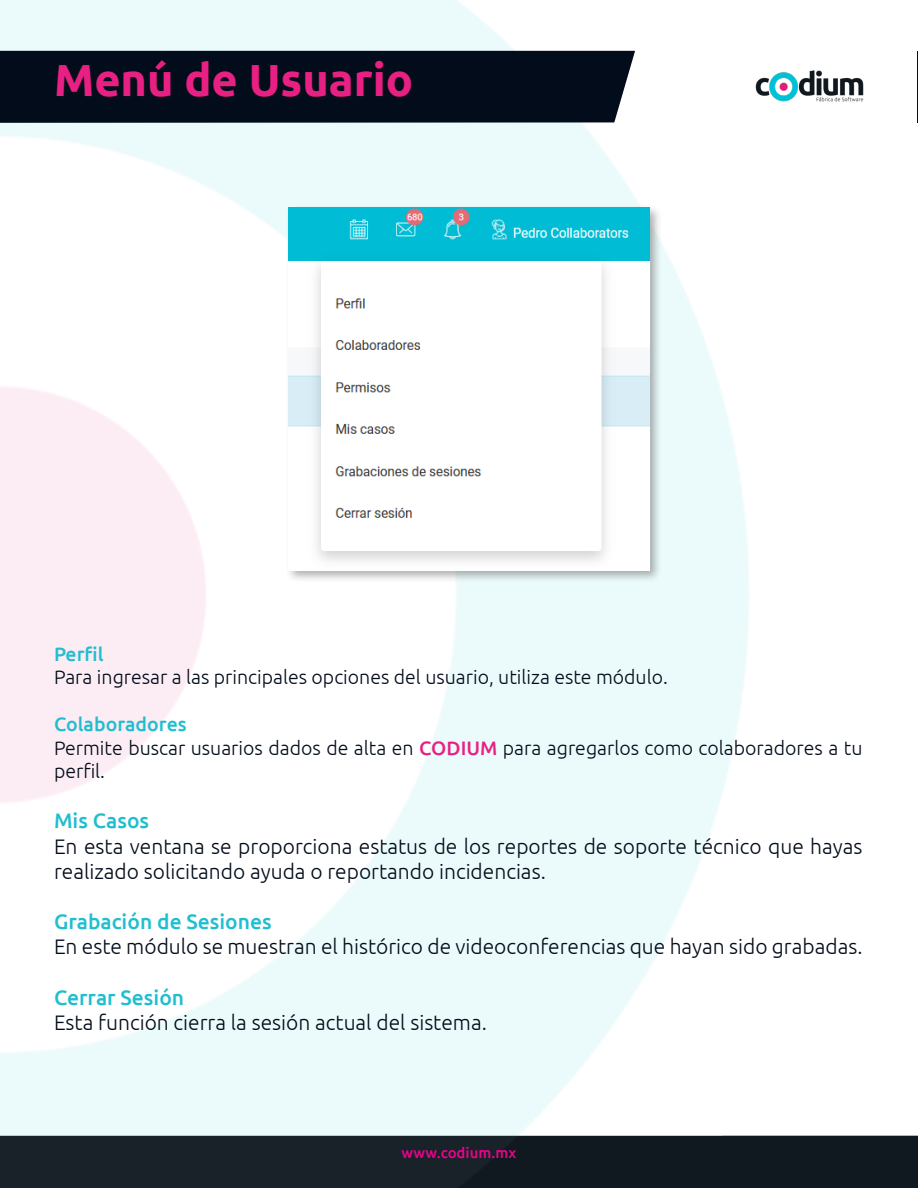
<style>
.page{position:relative;width:918px;height:1188px;background:#fff}
.page>*{position:absolute;margin:0;border:0;box-sizing:border-box;transform-origin:0 0}
.t1{font:700 45px "Ubuntu";color:#e92083}
.t2{font:300 21px/25.2px "Ubuntu";color:#030c1a}
.t3{font:500 21px "Ubuntu";color:#21bed0}
.t4{font:300 19.5px/23.4px "Ubuntu";color:#030c1a}
.t5{font:500 19.5px "Ubuntu";color:#21bed0}
.t6{font:500 15px "Ubuntu";color:#ed028c}
.s1{font-weight:500;color:#e92083}
</style>
<div class="page">
<img style="left:0;top:0;width:918px;height:1188px">
<div style="left:0;top:51px;width:635px;height:72px;background:#030c1a"></div>
<img style="left:755px;top:69px;width:108px;height:33px">
<div style="left:55px;top:58px;width:361px;height:44px;background:#040d1a"></div>
<div style="left:285px;top:204px;width:377px;height:379px;background:#231f20;opacity:.35"></div>
<img style="left:289px;top:207px;width:360px;height:364px">
<hr style="left:917px;top:51px;width:1px;height:72px;background:#030c1a">
<p class="t1" style="left:54px;top:53px;width:361px">Menú de Usuario</p>
<p class="t5" style="left:54px;top:642px;width:51px">Perfil</p>
<p class="t4" style="left:54px;top:665px;width:615px">Para ingresar a las principales opciones del usuario, utiliza este módulo.</p>
<p class="t5" style="left:54px;top:712px;width:134px">Colaboradores</p>
<p class="t4" style="left:54px;top:735px;width:810px">Permite buscar usuarios dados de alta en <span class="s1">CODIUM</span> para agregarlos como colaboradores a tu perfil.</p>
<p class="t3" style="left:54px;top:808px;width:97px">Mis Casos</p>
<p class="t2" style="left:54px;top:833px;width:810px">En esta ventana se proporciona estatus de los reportes de soporte técnico que hayas realizado solicitando ayuda o reportando incidencias.</p>
<p class="t3" style="left:54px;top:908px;width:219px">Grabación de Sesiones</p>
<p class="t2" style="left:54px;top:934px;width:810px">En este módulo se muestran el histórico de videoconferencias que hayan sido grabadas.</p>
<p class="t3" style="left:54px;top:984px;width:132px">Cerrar Sesión</p>
<p class="t2" style="left:54px;top:1009px;width:434px">Esta función cierra la sesión actual del sistema.</p>
<p class="t6" style="left:402px;top:1143px;width:116px">www.codium.mx</p>
</div>
